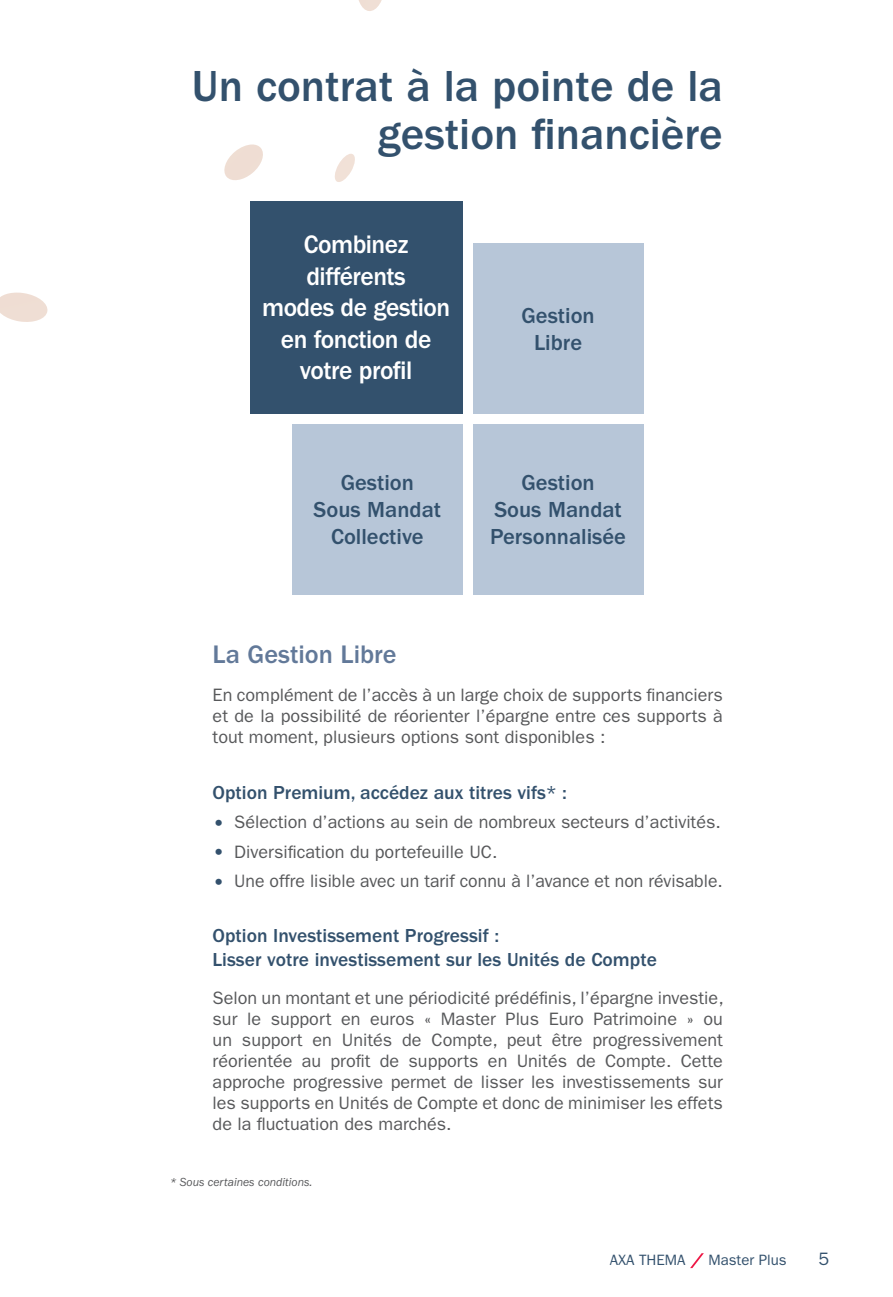
<style>
.page{position:relative;width:893px;height:1297px;background:#fff}
.page>*{position:absolute;margin:0;border:0;box-sizing:border-box;transform-origin:0 0}
.t1{font:500 45px/48px "ITC Franklin Gothic Std";color:#33516d;text-align:right}
.t2{font:500 26.25px/31.5px "ITC Franklin Gothic Std";letter-spacing:-.02em;color:#fff;text-align:center}
.t3{font:500 26.25px "ITC Franklin Gothic Std";color:#627999}
.t4{font:500 22.5px/27px "ITC Franklin Gothic Std";color:#33516d;text-align:center}
.t5{font:500 19.5px/23.4px "ITC Franklin Gothic Std";color:#33516d}
.t6{font:18px/21px "ITC Franklin Gothic Std";color:#57585a;text-align:justify}
.t7{font:18px "ITC Franklin Gothic Std";color:#33516d}
.t8{font:15px "ITC Franklin Gothic Std";color:#33516d}
.t9{font:italic 12px "ITC Franklin Gothic Std";color:#57585a}
.s1{font-weight:600;font-size:21px;color:#33516d}
</style>
<div class="page">
<svg style="left:690px;top:1253px;width:14px;height:15px"></svg>
<svg style="left:359px;top:0;width:23px;height:11px"></svg>
<svg style="left:0;top:293px;width:48px;height:29px"></svg>
<svg style="left:224px;top:144px;width:39px;height:36px"></svg>
<svg style="left:335px;top:154px;width:20px;height:28px"></svg>
<div style="left:250px;top:201px;width:212px;height:213px;background:#33516d"></div>
<div style="left:473px;top:243px;width:170px;height:171px;background:#b7c6d8"></div>
<div style="left:473px;top:424px;width:170px;height:170px;background:#b7c6d8"></div>
<div style="left:292px;top:424px;width:170px;height:170px;background:#b7c6d8"></div>
<h1 class="t1" style="left:192px;top:63px;width:532px">Un contrat à la pointe de la gestion financière</h1>
<h2 class="t2" style="left:262px;top:229px;width:190px">Combinez différents<br>modes de gestion en fonction de votre profil</h2>
<p class="t4" style="left:314px;top:469px;width:129px">Gestion<br>Sous Mandat<br>Collective</p>
<p class="t4" style="left:521px;top:302px;width:75px">Gestion<br>Libre</p>
<p class="t4" style="left:490px;top:469px;width:137px">Gestion<br>Sous Mandat<br>Personnalisée</p>
<h2 class="t3" style="left:213px;top:640px;width:186px">La Gestion Libre</h2>
<p class="t6" style="left:213px;top:685px;width:512px">En complément de l’accès à un large choix de supports financiers et de la possibilité de réorienter l’épargne entre ces supports à tout moment, plusieurs options sont disponibles :</p>
<p class="t5" style="left:213px;top:781px;width:356px">Option Premium, accédez aux titres vifs* :</p>
<p class="t6" style="left:213px;top:812px;width:510px"><span class="s1">•</span> Sélection d’actions au sein de nombreux secteurs d’activités.</p>
<p class="t6" style="left:213px;top:841px;width:286px"><span class="s1">•</span> Diversification du portefeuille UC.</p>
<p class="t6" style="left:213px;top:871px;width:512px"><span class="s1">•</span> Une offre lisible avec un tarif connu à l’avance et non révisable.</p>
<p class="t5" style="left:213px;top:924px;width:446px">Option Investissement Progressif :<br>Lisser votre investissement sur les Unités de Compte</p>
<p class="t6" style="left:213px;top:987px;width:513px">Selon un montant et une périodicité prédéfinis, l’épargne investie, sur le support en euros « Master Plus Euro Patrimoine » ou un support en Unités de Compte, peut être progressivement réorientée au profit de supports en Unités de Compte. Cette approche progressive permet de lisser les investissements sur les supports en Unités de Compte et donc de minimiser les effets de la fluctuation des marchés.</p>
<p class="t9" style="left:170px;top:1176px;width:144px">* Sous certaines conditions.</p>
<p class="t8" style="left:610px;top:1251px;width:77px">AXA THEMA</p>
<p class="t8" style="left:708px;top:1251px;width:80px">Master Plus</p>
<p class="t7" style="left:818px;top:1249px;width:12px">5</p>
</div>
